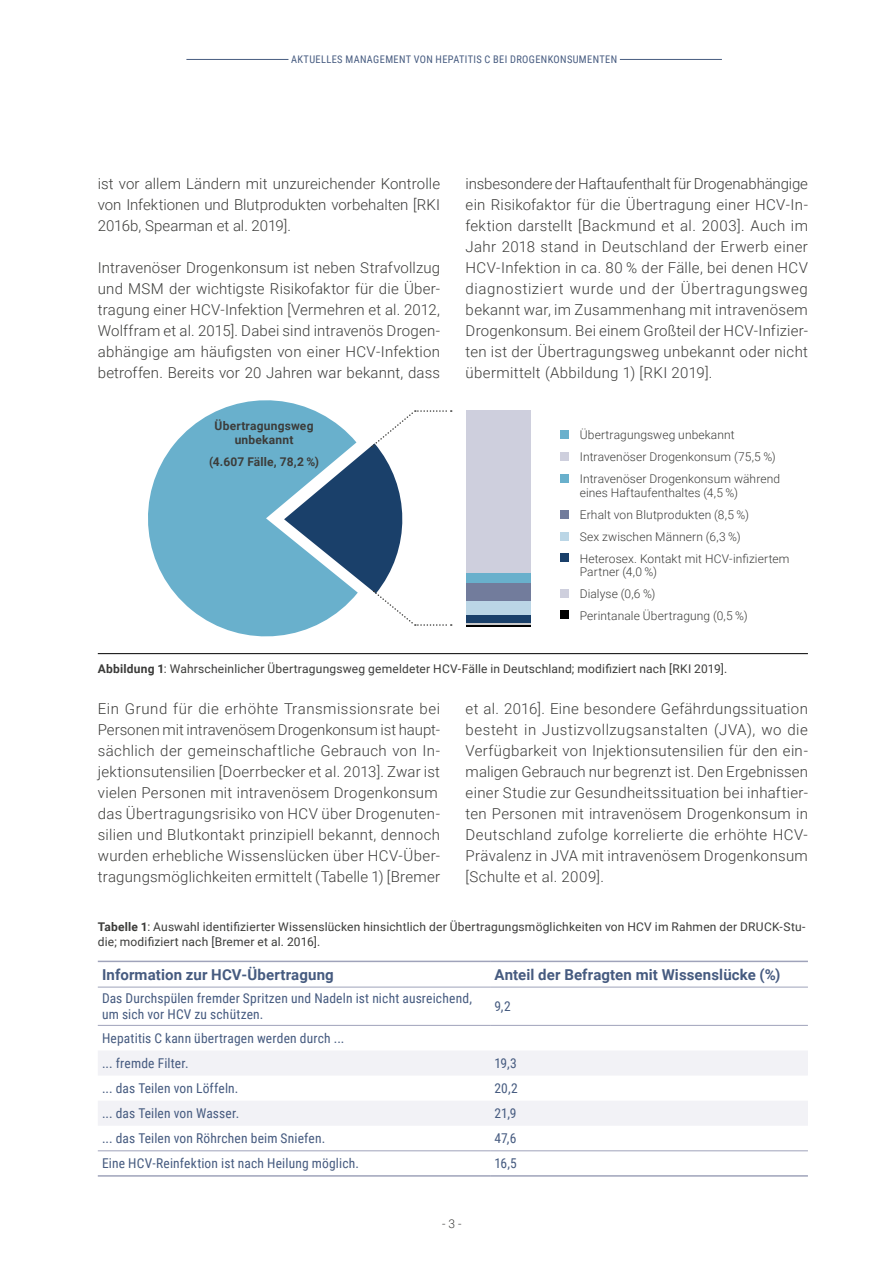
<style>
.page{position:relative;width:893px;height:1263px;background:#fff}
.page>*{position:absolute;margin:0;border:0;box-sizing:border-box;transform-origin:0 0}
.t1{font:300 15px/21px "Roboto";letter-spacing:.02em;color:#3c3c3a;text-align:justify}
.t2{font:700 15px "Roboto";letter-spacing:.01em;color:#465b80}
.t3{font:13.5px/16.2px "Roboto Condensed";letter-spacing:.015em;color:#465b80}
.t4{font:300 12px/22px "Roboto";letter-spacing:.01em;color:#3c3c3a}
.t5{font:12px/15px "Roboto";letter-spacing:.015em;color:#3c3c3a}
.t6{font:700 12px/13.5px "Roboto";letter-spacing:.015em;color:#3c3c3a;text-align:center}
.t7{font:10.5px "Roboto Condensed";letter-spacing:.035em;color:#465b80}
.s1{font-weight:700}
</style>
<div class="page">
<hr style="left:186px;top:59px;width:102px;height:1px;background:#465b80">
<hr style="left:620px;top:59px;width:102px;height:1px;background:#465b80">
<svg style="left:98px;top:1051px;width:710px;height:74px;fill:#f2f2f6"></svg>
<hr style="left:98px;top:961px;width:392px;height:1px;background:#9fa3ba">
<hr style="left:490px;top:961px;width:318px;height:1px;background:#9fa3ba">
<hr style="left:98px;top:987px;width:392px;height:1px;background:#9fa3ba">
<hr style="left:490px;top:987px;width:318px;height:1px;background:#9fa3ba">
<hr style="left:98px;top:1025px;width:392px;height:1px;background:#9fa3ba">
<hr style="left:490px;top:1025px;width:318px;height:1px;background:#9fa3ba">
<hr style="left:98px;top:1150px;width:392px;height:1px;background:#9fa3ba">
<hr style="left:490px;top:1150px;width:318px;height:1px;background:#9fa3ba">
<hr style="left:98px;top:1175px;width:392px;height:2px;background:#9fa3ba">
<hr style="left:490px;top:1175px;width:318px;height:2px;background:#9fa3ba">
<hr style="left:98px;top:653px;width:710px;height:1px;background:#000">
<svg style="left:148px;top:400px;width:166px;height:237px;fill:#69b0cc"></svg>
<div style="left:466px;top:410px;width:64px;height:163px;background:#cecfdd"></div>
<div style="left:466px;top:573px;width:64px;height:10px;background:#69b0cc"></div>
<div style="left:466px;top:583px;width:64px;height:18px;background:#727c9c"></div>
<div style="left:466px;top:601px;width:64px;height:14px;background:#bbd6e6"></div>
<div style="left:466px;top:615px;width:64px;height:9px;background:#1a406a"></div>
<hr style="left:466px;top:624px;width:64px;height:1px;background:#c9c9c9">
<hr style="left:466px;top:625px;width:64px;height:1px;background:#000">
<svg style="left:284px;top:410px;width:168px;height:216px"></svg>
<div style="left:561px;top:430px;width:8px;height:9px;background:#69b0cc"></div>
<div style="left:561px;top:452px;width:8px;height:8px;background:#cecfdd"></div>
<div style="left:561px;top:474px;width:8px;height:8px;background:#69b0cc"></div>
<div style="left:561px;top:510px;width:8px;height:8px;background:#727c9c"></div>
<div style="left:561px;top:532px;width:8px;height:8px;background:#bbd6e6"></div>
<div style="left:561px;top:554px;width:8px;height:8px;background:#1a406a"></div>
<div style="left:561px;top:589px;width:8px;height:8px;background:#cecfdd"></div>
<div style="left:561px;top:610px;width:8px;height:9px;background:#000"></div>
<p class="t7" style="left:291px;top:52px;width:327px">AKTUELLES MANAGEMENT VON HEPATITIS C BEI DROGENKONSUMENTEN</p>
<p class="t1" style="left:98px;top:173px;width:344px">ist vor allem Ländern mit unzureichender Kontrolle von Infektionen und Blutprodukten vorbehalten [RKI 2016b, Spearman et al. 2019].</p>
<p class="t1" style="left:98px;top:257px;width:344px">Intravenöser Drogenkonsum ist neben Strafvollzug und MSM der wichtigste Risikofaktor für die Über&shy;tragung einer HCV-Infektion [Vermehren et al. 2012, Wolffram et al. 2015]. Dabei sind intravenös Drogen&shy;abhängige am häufigsten von einer HCV-Infektion betroffen. Bereits vor 20 Jahren war bekannt, dass</p>
<p class="t6" style="left:215px;top:419px;width:100px">Übertragungsweg unbekannt</p>
<p class="t6" style="left:209px;top:454px;width:112px">(4.607 Fälle, 78,2 %)</p>
<p class="t1" style="left:466px;top:173px;width:344px">insbesondere der Haftaufenthalt für Drogenabhängige ein Risikofaktor für die Übertragung einer HCV-In&shy;fektion darstellt [Backmund et al. 2003]. Auch im Jahr 2018 stand in Deutschland der Erwerb einer HCV-Infektion in ca. 80 % der Fälle, bei denen HCV diagnostiziert wurde und der Übertragungsweg bekannt war, im Zusammenhang mit intravenösem Drogenkonsum. Bei einem Großteil der HCV-Infizier&shy;ten ist der Übertragungsweg unbekannt oder nicht übermittelt (Abbildung 1) [RKI 2019].</p>
<p class="t4" style="left:580px;top:423px;width:202px">Übertragungsweg unbekannt<br>Intravenöser Drogenkonsum (75,5 %)<br>Intravenöser Drogenkonsum während</p>
<p class="t4" style="left:580px;top:481px;width:211px">eines Haftaufenthaltes (4,5 %)<br>Erhalt von Blutprodukten (8,5 %)<br>Sex zwischen Männern (6,3 %)<br>Heterosex. Kontakt mit HCV-infiziertem</p>
<p class="t4" style="left:580px;top:560px;width:169px">Partner (4,0 %)<br>Dialyse (0,6 %)<br>Perintanale Übertragung (0,5 %)</p>
<p class="t5" style="left:98px;top:661px;width:631px"><span class="s1">Abbildung 1</span>: Wahrscheinlicher Übertragungsweg gemeldeter HCV-Fälle in Deutschland; modifiziert nach [RKI 2019].</p>
<p class="t1" style="left:98px;top:698px;width:344px;text-align:left">Ein Grund für die erhöhte Transmissionsrate bei Personen mit intravenösem Drogenkonsum ist haupt&shy;sächlich der gemeinschaftliche Gebrauch von In&shy;jektionsutensilien [Doerrbecker et al. 2013]. Zwar ist vielen Personen mit intravenösem Drogenkonsum das Übertragungsrisiko von HCV über Drogenuten&shy;silien und Blutkontakt prinzipiell bekannt, dennoch wurden erhebliche Wissenslücken über HCV-Über&shy;tragungsmöglichkeiten ermittelt (Tabelle 1) [Bremer</p>
<p class="t1" style="left:466px;top:698px;width:344px">et al. 2016]. Eine besondere Gefährdungssituation besteht in Justizvollzugsanstalten (JVA), wo die Verfügbarkeit von Injektionsutensilien für den ein&shy;maligen Gebrauch nur begrenzt ist. Den Ergebnissen einer Studie zur Gesundheitssituation bei inhaftier&shy;ten Personen mit intravenösem Drogenkonsum in Deutschland zufolge korrelierte die erhöhte HCV-Prävalenz in JVA mit intravenösem Drogenkonsum [Schulte et al. 2009].</p>
<p class="t5" style="left:98px;top:919px;width:709px"><span class="s1">Tabelle 1</span>: Auswahl identifizierter Wissenslücken hinsichtlich der Übertragungsmöglichkeiten von HCV im Rahmen der DRUCK-Stu&shy;die; modifiziert nach [Bremer et al. 2016].</p>
<p class="t2" style="left:102px;top:964px;width:233px">Information zur HCV-Übertragung</p>
<p class="t2" style="left:494px;top:964px;width:288px">Anteil der Befragten mit Wissenslücke (%)</p>
<p class="t3" style="left:102px;top:990px;width:371px">Das Durchspülen fremder Spritzen und Nadeln ist nicht ausreichend, um sich vor HCV zu schützen.</p>
<p class="t3" style="left:494px;top:998px;width:18px">9,2</p>
<p class="t3" style="left:102px;top:1025px;width:244px;line-height:25px">Hepatitis C kann übertragen werden durch ... ... fremde Filter.</p>
<p class="t3" style="left:494px;top:1055px;width:24px">19,3</p>
<p class="t3" style="left:102px;top:1080px;width:138px">... das Teilen von Löffeln.</p>
<p class="t3" style="left:494px;top:1080px;width:25px">20,2</p>
<p class="t3" style="left:102px;top:1105px;width:139px">... das Teilen von Wasser.</p>
<p class="t3" style="left:494px;top:1105px;width:24px">21,9</p>
<p class="t3" style="left:102px;top:1130px;width:225px">... das Teilen von Röhrchen beim Sniefen.</p>
<p class="t3" style="left:494px;top:1130px;width:24px">47,6</p>
<p class="t3" style="left:102px;top:1155px;width:258px">Eine HCV-Reinfektion ist nach Heilung möglich.</p>
<p class="t3" style="left:494px;top:1155px;width:24px">16,5</p>
<p class="t4" style="left:442px;top:1212px;width:21px">- 3 -</p>
</div>
